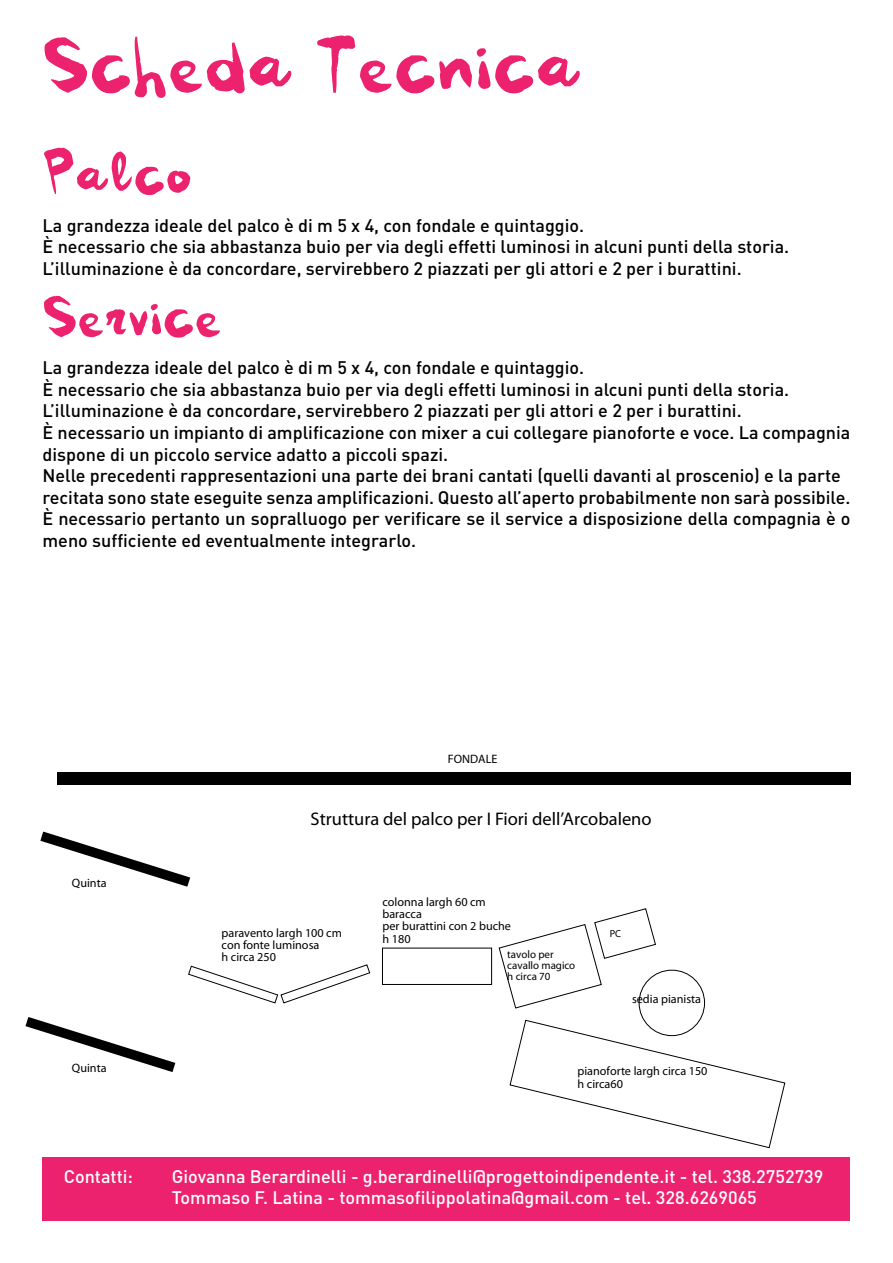
<style>
.page{position:relative;width:893px;height:1263px;background:#fff}
.page>*{position:absolute;margin:0;border:0;box-sizing:border-box;transform-origin:0 0}
.t1{font:70.5px "kokekoko";color:#ed226e}
.t2{font:52.5px "kokekoko";color:#ed226e}
.t3{font:18.3px "Myriad Pro";color:#000}
.t4{font:500 18px/21.6px "DIN";color:#000}
.t5{font:500 18px/21.6px "DIN";color:#fff}
.t6{font:12.15px/12.1px "Myriad Pro";color:#000}
.t7{font:10.95px/10.9px "Myriad Pro";color:#000}
.t8{font:10.2px "Myriad Pro";color:#000}
</style>
<div class="page">
<div style="left:382px;top:948px;width:110px;height:37px;background:#fff;border:1px solid #000"></div>
<svg style="left:188px;top:964px;width:182px;height:40px"></svg>
<svg style="left:509px;top:1019px;width:277px;height:129px"></svg>
<div style="left:639px;top:970px;width:65px;height:65px;background:#fff;border-radius:50%"></div>
<div style="left:639px;top:970px;width:66px;height:66px;border:1px solid #000;border-radius:50%"></div>
<svg style="left:498px;top:908px;width:158px;height:101px"></svg>
<svg style="left:40px;top:831px;width:150px;height:56px"></svg>
<svg style="left:26px;top:1017px;width:149px;height:55px"></svg>
<div style="left:58px;top:772px;width:793px;height:13px;background:#000"></div>
<div style="left:43px;top:1157px;width:807px;height:63px;background:#ed226e"></div>
<h1 class="t1" style="left:43px;top:21px;width:542px">Scheda Tecnica</h1>
<h2 class="t2" style="left:43px;top:141px;width:151px">Palco</h2>
<p class="t4" style="left:43px;top:214px;width:748px">La grandezza ideale del palco è di m 5 x 4, con fondale e quintaggio.<br>È necessario che sia abbastanza buio per via degli effetti luminosi in alcuni punti della storia.<br>L’illuminazione è da concordare, servirebbero 2 piazzati per gli attori e 2 per i burattini.</p>
<h2 class="t2" style="left:43px;top:284px;width:181px">Service</h2>
<p class="t4" style="left:43px;top:356px;width:809px">La grandezza ideale del palco è di m 5 x 4, con fondale e quintaggio.<br>È necessario che sia abbastanza buio per via degli effetti luminosi in alcuni punti della storia.<br>L’illuminazione è da concordare, servirebbero 2 piazzati per gli attori e 2 per i burattini.<br>È necessario un impianto di amplificazione con mixer a cui collegare pianoforte e voce. La compagnia dispone di un piccolo service adatto a piccoli spazi.<br>Nelle precedenti rappresentazioni una parte dei brani cantati (quelli davanti al proscenio) e la parte recitata sono state eseguite senza amplificazioni. Questo all’aperto probabilmente non sarà possibile.<br>È necessario pertanto un sopralluogo per verificare se il service a disposizione della compagnia è o meno sufficiente ed eventualmente integrarlo.</p>
<p class="t6" style="left:448px;top:752px;width:51px">FONDALE</p>
<p class="t6" style="left:72px;top:876px;width:36px">Quinta</p>
<p class="t6" style="left:72px;top:1062px;width:36px">Quinta</p>
<p class="t3" style="left:311px;top:807px;width:342px">Struttura del palco per I Fiori dell’Arcobaleno</p>
<p class="t6" style="left:222px;top:926px;width:122px">paravento largh 100 cm con fonte luminosa<br>h circa 250</p>
<p class="t6" style="left:382px;top:896px;width:130px">colonna largh 60 cm baracca<br>per burattini con 2 buche h 180</p>
<p class="t7" style="left:507px;top:949px;width:69px">tavolo per cavallo magico h circa 70</p>
<p class="t8" style="left:610px;top:927px;width:13px">PC</p>
<p class="t6" style="left:632px;top:992px;width:71px">sedia pianista</p>
<p class="t6" style="left:577px;top:1065px;width:132px">pianoforte largh circa 150 h circa60</p>
<p class="t5" style="left:64px;top:1165px;width:71px">Contatti:</p>
<p class="t5" style="left:172px;top:1165px;width:653px">Giovanna Berardinelli - g.berardinelli@progettoindipendente.it - tel. 338.2752739<br>Tommaso F. Latina - tommasofilippolatina@gmail.com - tel. 328.6269065</p>
</div>
